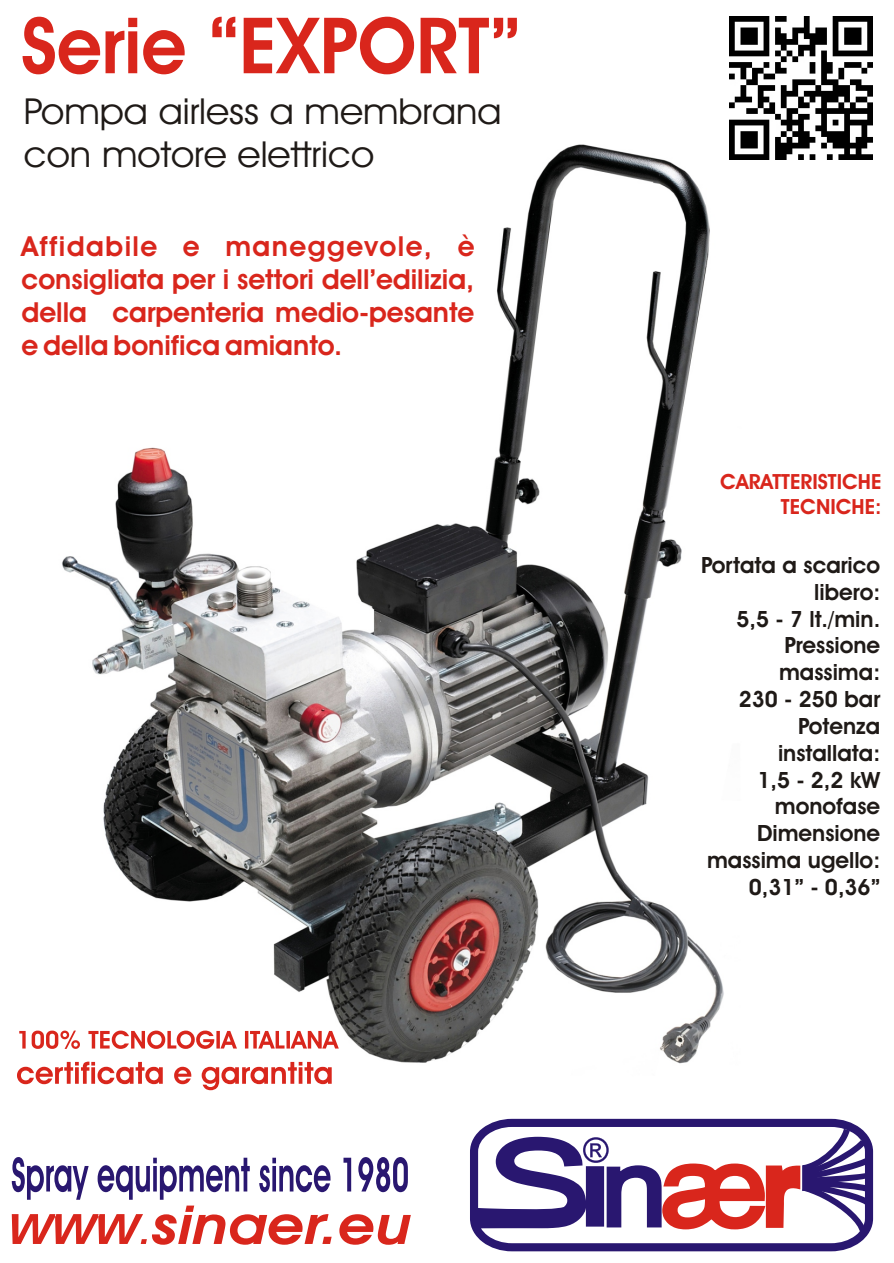
<style>
.page{position:relative;width:894px;height:1263px;background:#fff}
.page>*{position:absolute;margin:0;border:0;box-sizing:border-box;transform-origin:0 0}
.t1{font:36px/43.2px "Avant Garde Bk BT";color:#1f1a17;scale:1.06 1}
.t2{font:700 27.75px/33px "Avant Garde Bk BT";color:#d9261c;text-align:justify}
.t3{font:700 22.5px/26.8px "Avant Garde Bk BT";color:#1f1a17;text-align:right}
.t4{font:700 21px/25px "Avant Garde Bk BT";color:#d9261c;text-align:right}
</style>
<div class="page">
<img style="left:24px;top:144px;width:809px;height:975px">
<svg style="left:23px;top:17px;width:494px;height:57px"></svg>
<svg style="left:17px;top:1031px;width:322px;height:59px"></svg>
<img style="left:729px;top:16px;width:144px;height:143px">
<svg style="left:12px;top:1206px;width:399px;height:39px"></svg>
<svg style="left:12px;top:1157px;width:396px;height:43px"></svg>
<svg style="left:470px;top:1119px;width:403px;height:132px;fill:#2e1d73"></svg>
<svg style="left:474px;top:1129px;width:398px;height:104px"></svg>
<h1 class="t1" style="left:24px;top:93px;width:452px">Pompa airless a membrana con motore elettrico</h1>
<p class="t2" style="left:22px;top:233px;width:454px">Affidabile e maneggevole, è consigliata per i settori dell’edilizia, della carpenteria medio-pesante e della bonifica amianto.</p>
<p class="t4" style="left:720px;top:471px;width:163px">CARATTERISTICHE<br>TECNICHE:</p>
<p class="t3" style="left:701px;top:554px;width:181px">Portata a scarico libero:<br>5,5 - 7 lt./min.<br>Pressione massima:<br>230 - 250 bar<br>Potenza installata:<br>1,5 - 2,2 kW monofase<br>Dimensione massima ugello:<br>0,31” - 0,36”</p>
</div>
